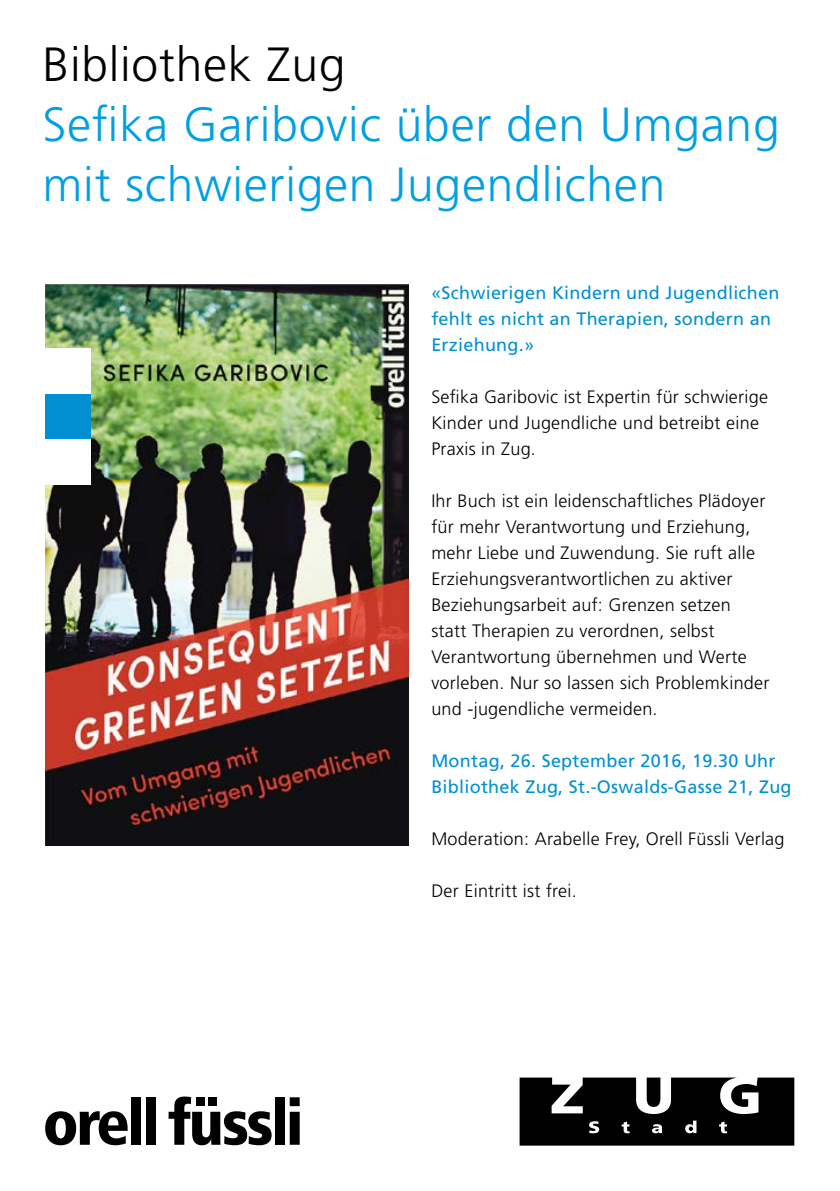
<style>
.page{position:relative;width:840px;height:1191px;background:#fff}
.page>*{position:absolute;margin:0;border:0;box-sizing:border-box;transform-origin:0 0}
.t1{font:300 48px/60px "Frutiger";letter-spacing:.015em;color:#009fe3}
.t2{font:300 48px "Frutiger";letter-spacing:.015em;color:#000}
.t3{font:300 18px/26px "Frutiger";letter-spacing:.015em;color:#000}
.t4{font:18px/26px "Frutiger";letter-spacing:.015em;color:#0090d2}
</style>
<div class="page">
<img style="left:45px;top:284px;width:363px;height:561px">
<svg style="left:519px;top:1077px;width:274px;height:68px;background:#272727"></svg>
<svg style="left:45px;top:1111px;width:82px;height:34px"></svg>
<div style="left:131px;top:1097px;width:10px;height:47px;background:#000"></div>
<div style="left:146px;top:1097px;width:10px;height:47px;background:#000"></div>
<svg style="left:168px;top:1096px;width:103px;height:49px"></svg>
<div style="left:274px;top:1097px;width:10px;height:47px;background:#000"></div>
<svg style="left:289px;top:1097px;width:10px;height:47px"></svg>
<div style="left:196px;top:1097px;width:8px;height:9px;background:#000"></div>
<div style="left:208px;top:1097px;width:8px;height:9px;background:#000"></div>
<div style="left:45px;top:394px;width:46px;height:45px;background:#0090d2"></div>
<div style="left:45px;top:349px;width:46px;height:45px;background:#fff"></div>
<div style="left:45px;top:439px;width:46px;height:46px;background:#fff"></div>
<h1 class="t2" style="left:43px;top:38px;width:304px">Bibliothek Zug</h1>
<h1 class="t1" style="left:43px;top:95px;width:738px">Sefika Garibovic über den Umgang mit schwierigen Jugendlichen</h1>
<p class="t4" style="left:431px;top:280px;width:349px">«Schwierigen Kindern und Jugendlichen fehlt es nicht an Therapien, sondern an<br>Erziehung.»</p>
<p class="t3" style="left:431px;top:384px;width:338px">Sefika Garibovic ist Expertin für schwierige<br>Kinder und Jugendliche und betreibt eine<br>Praxis in Zug.</p>
<p class="t3" style="left:431px;top:488px;width:339px">Ihr Buch ist ein leidenschaftliches Plädoyer für mehr Verantwortung und Erziehung, mehr Liebe und Zuwendung. Sie ruft alle Erziehungsverantwortlichen zu aktiver Beziehungsarbeit auf: Grenzen setzen statt Therapien zu verordnen, selbst Verantwortung übernehmen und Werte vorleben. Nur so lassen sich Problemkinder und -jugendliche vermeiden.</p>
<p class="t4" style="left:431px;top:748px;width:361px">Montag, 26. September 2016, 19.30 Uhr<br>Bibliothek Zug, St.-Oswalds-Gasse 21, Zug</p>
<p class="t3" style="left:431px;top:826px;width:354px">Moderation: Arabelle Frey, Orell Füssli Verlag</p>
<p class="t3" style="left:431px;top:878px;width:147px">Der Eintritt ist frei.</p>
</div>
